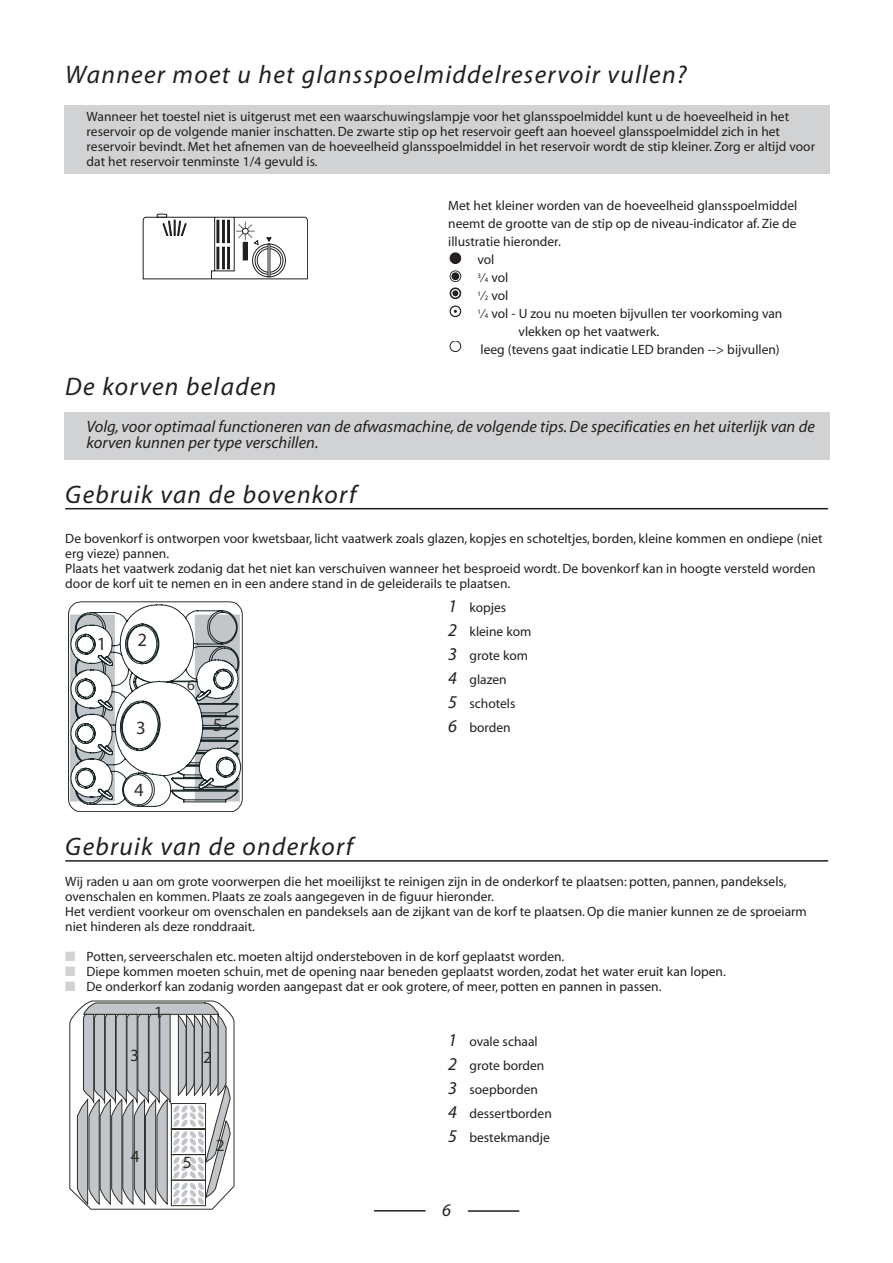
<style>
.page{position:relative;width:893px;height:1263px;background:#fff}
.page>*{position:absolute;margin:0;border:0;box-sizing:border-box;transform-origin:0 0}
.t1{font:italic 25.5px "Myriad";letter-spacing:.05em;color:#231f20}
.t2{font:18.75px "Myriad";color:#2e2e28}
.t3{font:italic 18px "Myriad";color:#231f20}
.t4{font:17.25px "Myriad";color:#2e2e28}
.t5{font:italic 16.5px/16.5px "Myriad";color:#231f20}
.t6{font:15px "Myriad";color:#2e2e28}
.t7{font:13.5px/15px "Myriad";color:#231f20}
.s1{font-size:6.75px}
.s2{font-style:italic;font-size:18px}
.s3{color:#d1d2d4}
</style>
<div class="page">
<hr style="left:374px;top:1210px;width:51px;height:2px;background:#231f20">
<hr style="left:468px;top:1210px;width:51px;height:2px;background:#231f20">
<hr style="left:65px;top:508px;width:763px;height:1px;background:#231f20">
<hr style="left:65px;top:860px;width:763px;height:2px;background:#231f20">
<svg style="left:450px;top:341px;width:12px;height:11px"></svg>
<div style="left:449px;top:341px;width:12px;height:11px;border:1px solid #231f20;border-radius:50%"></div>
<svg style="left:450px;top:305px;width:12px;height:13px"></svg>
<div style="left:449px;top:306px;width:12px;height:11px;border:1px solid #231f20;border-radius:50%"></div>
<div style="left:451px;top:307px;width:9px;height:9px;border:3px solid #fff;border-radius:50%"></div>
<svg style="left:450px;top:287px;width:12px;height:13px"></svg>
<svg style="left:450px;top:288px;width:10px;height:11px"></svg>
<div style="left:449px;top:288px;width:12px;height:11px;border:1px solid #231f20;border-radius:50%"></div>
<div style="left:451px;top:289px;width:8px;height:9px;border:1px solid #fff;border-radius:50%"></div>
<svg style="left:450px;top:270px;width:12px;height:12px"></svg>
<div style="left:450px;top:271px;width:10px;height:11px;background:#231f20;border-radius:50%"></div>
<div style="left:449px;top:271px;width:12px;height:11px;border:1px solid #231f20;border-radius:50%"></div>
<div style="left:450px;top:271px;width:10px;height:10px;border:1px solid #fff;border-radius:50%"></div>
<svg style="left:450px;top:252px;width:12px;height:12px"></svg>
<div style="left:450px;top:253px;width:10px;height:11px;background:#231f20;border-radius:50%"></div>
<div style="left:449px;top:253px;width:12px;height:11px;border:1px solid #231f20;border-radius:50%"></div>
<div style="left:64px;top:105px;width:765px;height:69px;background:#d1d2d4"></div>
<svg style="left:143px;top:213px;width:165px;height:66px"></svg>
<hr style="left:165px;top:236px;width:18px;height:4px;background:#fff">
<div style="left:64px;top:412px;width:765px;height:47px;background:#d1d2d4"></div>
<svg style="left:68px;top:602px;width:174px;height:210px"></svg>
<svg style="left:70px;top:1001px;width:164px;height:208px"></svg>
<h1 class="t1" style="left:65px;top:65px;width:623px">Wanneer moet u het glansspoelmiddelreservoir vullen?</h1>
<p class="t7" style="left:87px;top:110px;width:730px">Wanneer het toestel niet is uitgerust met een waarschuwingslampje voor het glansspoelmiddel kunt u de hoeveelheid in het reservoir op de volgende manier inschatten. De zwarte stip op het reservoir geeft aan hoeveel glansspoelmiddel zich in het reservoir bevindt. Met het afnemen van de hoeveelheid glansspoelmiddel in het reservoir wordt de stip kleiner. Zorg er altijd voor dat het reservoir tenminste 1/4 gevuld is.</p>
<h1 class="t1" style="left:65px;top:377px;width:213px">De korven beladen</h1>
<p class="t7" style="left:448px;top:199px;width:350px">Met het kleiner worden van de hoeveelheid glansspoelmiddel</p>
<p class="t7" style="left:448px;top:217px;width:350px">neemt de grootte van de stip op de niveau-indicator af. Zie de</p>
<p class="t7" style="left:448px;top:235px;width:114px">illustratie hieronder.</p>
<p class="t7" style="left:477px;top:253px;width:18px">vol</p>
<p class="t7" style="left:477px;top:271px;width:33px"><sup>3</sup>⁄<span class="s1">4</span> vol</p>
<p class="t7" style="left:477px;top:289px;width:33px"><sup>1</sup>⁄<span class="s1">2</span> vol</p>
<p class="t7" style="left:477px;top:307px;width:306px"><sup>1</sup>⁄<span class="s1">4</span> vol - U zou nu moeten bijvullen ter voorkoming van</p>
<p class="t7" style="left:518px;top:325px;width:142px">vlekken op het vaatwerk.</p>
<p class="t7" style="left:480px;top:343px;width:301px">leeg (tevens gaat indicatie LED branden --&gt; bijvullen)</p>
<p class="t5" style="left:87px;top:419px;width:729px">Volg, voor optimaal functioneren van de afwasmachine, de volgende tips. De specificaties en het uiterlijk van de korven kunnen per type verschillen.</p>
<h1 class="t1" style="left:65px;top:485px;width:292px">Gebruik van de bovenkorf</h1>
<p class="t7" style="left:65px;top:532px;width:758px">De bovenkorf is ontworpen voor kwetsbaar, licht vaatwerk zoals glazen, kopjes en schoteltjes, borden, kleine kommen en ondiepe (niet erg vieze) pannen.<br>Plaats het vaatwerk zodanig dat het niet kan verschuiven wanneer het besproeid wordt. De bovenkorf kan in hoogte versteld worden door de korf uit te nemen en in een andere stand in de geleiderails te plaatsen.</p>
<h2 class="t2" style="left:97px;top:636px;width:11px">1</h2>
<h2 class="t2" style="left:137px;top:633px;width:11px">2</h2>
<h2 class="t2" style="left:136px;top:721px;width:11px">3</h2>
<h2 class="t2" style="left:134px;top:783px;width:11px">4</h2>
<p class="t6" style="left:187px;top:679px;width:9px">6</p>
<h2 class="t2" style="left:213px;top:717px;width:11px">5</h2>
<p class="t7" style="left:448px;top:596px;width:85px;line-height:24px"><span class="s2">1</span> kopjes<br><span class="s2">2</span> kleine kom<br><span class="s2">3</span> grote kom<br><span class="s2">4</span> glazen<br><span class="s2">5</span> schotels<br><span class="s2">6</span> borden</p>
<h1 class="t1" style="left:65px;top:837px;width:289px">Gebruik van de onderkorf</h1>
<p class="t7" style="left:65px;top:875px;width:743px">Wij raden u aan om grote voorwerpen die het moeilijkst te reinigen zijn in de onderkorf te plaatsen: potten, pannen, pandeksels, ovenschalen en kommen. Plaats ze zoals aangegeven in de figuur hieronder.<br>Het verdient voorkeur om ovenschalen en pandeksels aan de zijkant van de korf te plaatsen. Op die manier kunnen ze de sproeiarm niet hinderen als deze ronddraait.</p>
<p class="t7" style="left:65px;top:950px;width:500px"><span class="s3">■</span> Potten, serveerschalen etc. moeten altijd ondersteboven in de korf geplaatst worden.</p>
<p class="t7" style="left:65px;top:965px;width:662px"><span class="s3">■</span> Diepe kommen moeten schuin, met de opening naar beneden geplaatst worden, zodat het water eruit kan lopen.</p>
<p class="t7" style="left:65px;top:980px;width:597px"><span class="s3">■</span> De onderkorf kan zodanig worden aangepast dat er ook grotere, of meer, potten en pannen in passen.</p>
<p class="t4" style="left:154px;top:1006px;width:10px">1</p>
<p class="t4" style="left:130px;top:1049px;width:10px">3</p>
<p class="t4" style="left:203px;top:1051px;width:10px">2</p>
<p class="t4" style="left:131px;top:1149px;width:10px">4</p>
<p class="t4" style="left:183px;top:1155px;width:10px">5</p>
<p class="t4" style="left:216px;top:1139px;width:10px">2</p>
<p class="t7" style="left:448px;top:1031px;width:105px;line-height:24px"><span class="s2">1</span> ovale schaal<br><span class="s2">2</span> grote borden<br><span class="s2">3</span> soepborden<br><span class="s2">4</span> dessertborden<br><span class="s2">5</span> bestekmandje</p>
<h3 class="t3" style="left:442px;top:1203px;width:10px">6</h3>
</div>
